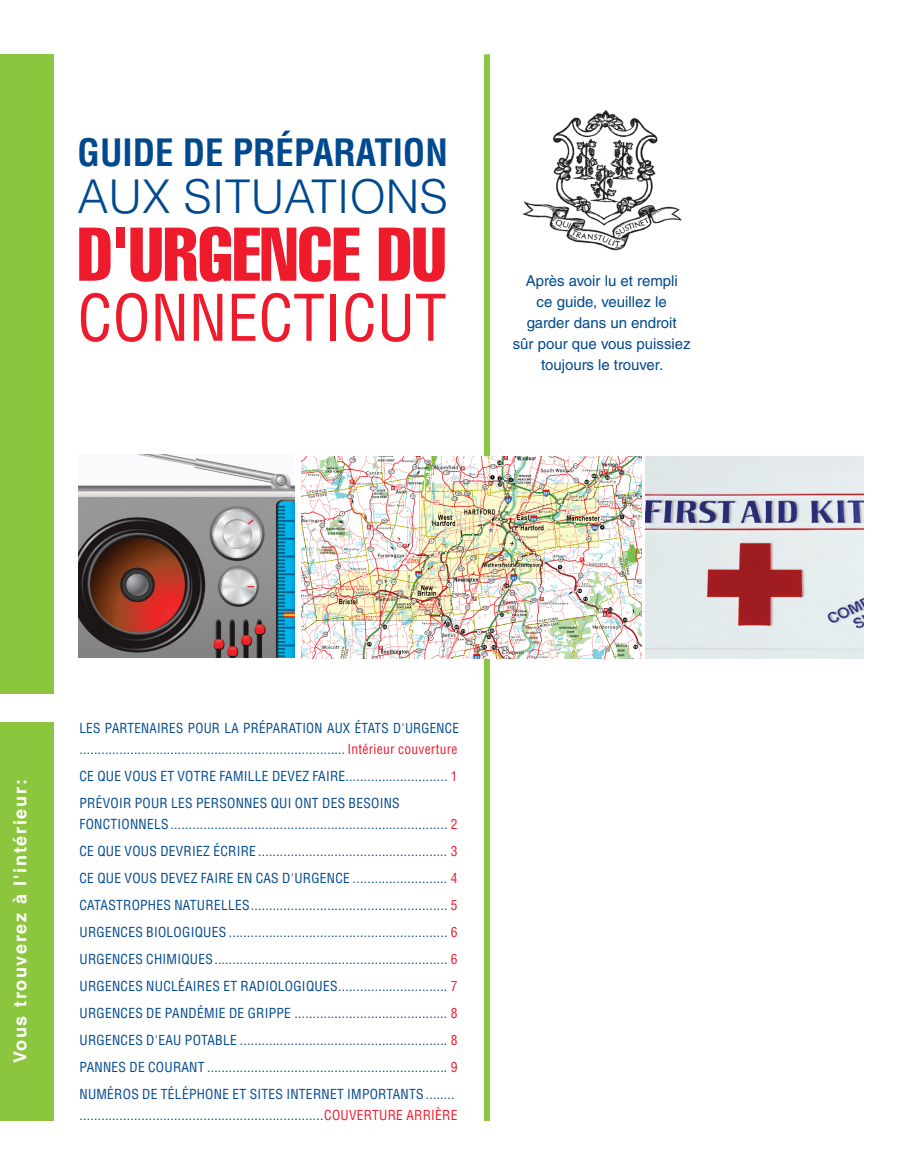
<style>
.page{position:relative;width:918px;height:1175px;background:#fff}
.page>*{position:absolute;margin:0;border:0;box-sizing:border-box;transform-origin:0 0}
.t1{font:74.7px "Helvetica LT Std Comp";color:#ee1b2c}
.t2{font:condensed 62.7px "Helvetica LT Std";color:#ee1b2c}
.t3{font:300 46.5px "Helvetica LT Std";color:#01498e}
.t4{font:700 condensed 36.75px "Helvetica LT Std";color:#01498e}
.t5{font:700 18px "Helvetica LT Std";letter-spacing:.1em;color:#fff}
.t6{font:15px/21px "Helvetica LT Std";color:#01498e;text-align:center}
.t7{font:condensed 13.5px/27px "Helvetica LT Std";letter-spacing:.02em;color:#01498e}
.t8{font:condensed 13.5px "Helvetica LT Std";color:#ee1b2c}
.s1{color:#ee1b2c}
</style>
<div class="page">
<div style="left:0;top:54px;width:54px;height:1067px;background:#8bc63e"></div>
<div style="left:0;top:694px;width:73px;height:28px;background:#fff"></div>
<div style="left:484px;top:54px;width:6px;height:1066px;background:#8bc63e"></div>
<img style="left:302px;top:456px;width:339px;height:202px">
<img style="left:646px;top:456px;width:218px;height:202px">
<img style="left:522px;top:110px;width:160px;height:141px">
<img style="left:79px;top:454px;width:216px;height:203px">
<h3 class="t4" style="left:78px;top:130px;width:372px">GUIDE DE PRÉPARATION</h3>
<h3 class="t3" style="left:78px;top:168px;width:372px">AUX SITUATIONS</h3>
<h1 class="t1" style="left:78px;top:207px;width:370px">D'URGENCE DU</h1>
<h2 class="t2" style="left:78px;top:279px;width:370px">CONNECTICUT</h2>
<p class="t6" style="left:513px;top:270px;width:180px">Après avoir lu et rempli<br>ce guide, veuillez le<br>garder dans un endroit<br>sûr pour que vous puissiez toujours le trouver.</p>
<h3 class="t5" style="left:9px;top:1063px;width:286px;rotate:-90deg">Vous trouverez à l'intérieur:</h3>
<p class="t7" style="left:80px;top:717px;width:381px;line-height:21px">LES PARTENAIRES POUR LA PRÉPARATION AUX ÉTATS D'URGENCE ......................................................................... <span class="s1">Intérieur couverture</span></p>
<p class="t7" style="left:80px;top:762px;width:380px">CE QUE VOUS ET VOTRE FAMILLE DEVEZ FAIRE............................ <span class="s1">1<br></span>PRÉVOIR POUR LES PERSONNES QUI ONT DES BESOINS</p>
<p class="t7" style="left:80px;top:810px;width:380px;text-align:justify">FONCTIONNELS ............................................................................ <span class="s1">2<br></span>CE QUE VOUS DEVRIEZ ÉCRIRE .................................................... <span class="s1">3<br></span>CE QUE VOUS DEVEZ FAIRE EN CAS D'URGENCE .......................... <span class="s1">4<br></span>CATASTROPHES NATURELLES...................................................... <span class="s1">5<br></span>URGENCES BIOLOGIQUES ............................................................ <span class="s1">6<br></span>URGENCES CHIMIQUES................................................................ <span class="s1">6<br></span>URGENCES NUCLÉAIRES ET RADIOLOGIQUES.............................. <span class="s1">7<br></span>URGENCES DE PANDÉMIE DE GRIPPE .......................................... <span class="s1">8<br></span>URGENCES D'EAU POTABLE ......................................................... <span class="s1">8<br></span>PANNES DE COURANT .................................................................. <span class="s1">9<br></span>NUMÉROS DE TÉLÉPHONE ET SITES INTERNET IMPORTANTS ........</p>
<p class="t7" style="left:80px;top:1101px;width:262px">...................................................................<span class="s1">Couverture</span></p>
<p class="t8" style="left:406px;top:1106px;width:8px">arri</p>
<p class="t8" style="left:435px;top:1106px;width:15px">ère</p>
</div>
